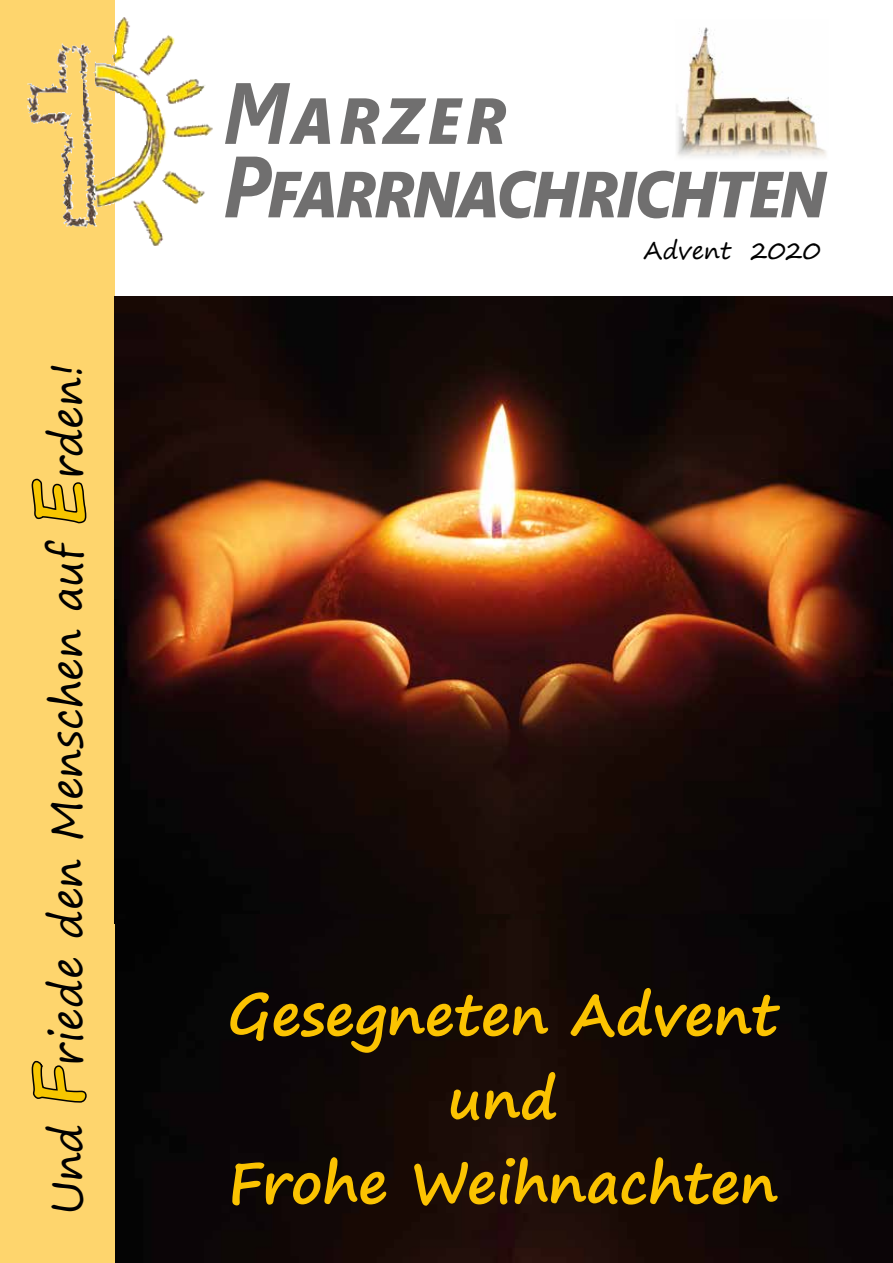
<style>
.page{position:relative;width:893px;height:1263px;background:#fff}
.page>*{position:absolute;margin:0;border:0;box-sizing:border-box;transform-origin:0 0}
.t1{font:italic 700 86.7px/73.5px "Segoe UI";letter-spacing:-.06em;color:#706f6f;scale:.87 1}
.t2{font:700 57px/84px "Segoe Print";color:#fbc301;text-align:center}
.t3{font:43.5px "Segoe Print";color:#000}
.t4{font:24px "Segoe Print";color:#000}
.s1{font-weight:700;font-size:69px}
</style>
<div class="page">
<div style="left:0;top:0;width:115px;height:1263px;background:#fed56d"></div>
<img style="left:72px;top:17px;width:104px;height:129px">
<img style="left:677px;top:27px;width:149px;height:130px">
<div style="left:74px;top:79px;width:8px;height:33px;background:#fed56d"></div>
<img style="left:115px;top:297px;width:778px;height:618px">
<img style="left:115px;top:915px;width:778px;height:348px">
<p class="t3" style="left:28px;top:1215px;width:854px;rotate:-90deg">Und <span class="s1">F</span>riede den Menschen auf <span class="s1">E</span>rden!</p>
<h1 class="t1" style="left:223px;top:63px;width:698px">Marzer<br>Pfarrnachrichten</h1>
<p class="t4" style="left:644px;top:229px;width:178px">Advent 2020</p>
<p class="t2" style="left:227px;top:971px;width:552px">Gesegneten Advent und<br>Frohe Weihnachten</p>
</div>
